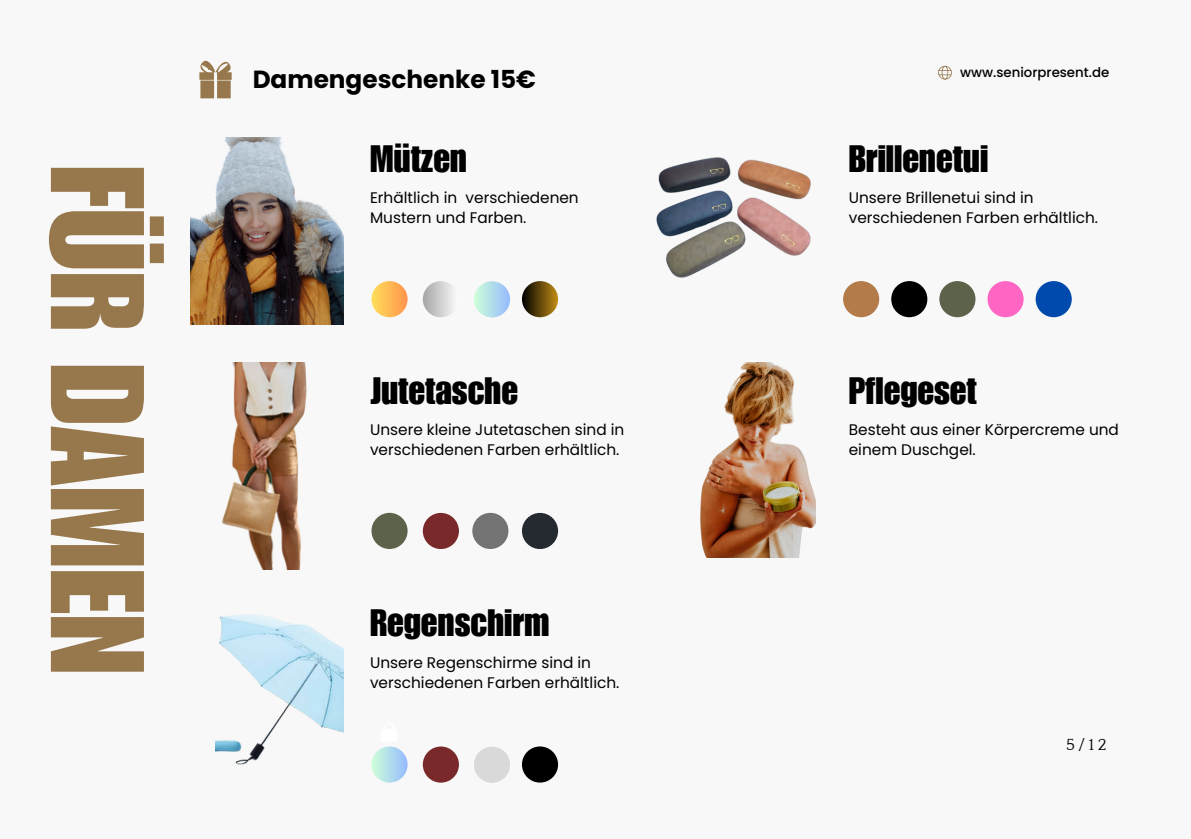
<style>
.page{position:relative;width:1191px;height:839px;background:#fff}
.page>*{position:absolute;margin:0;border:0;box-sizing:border-box;transform-origin:0 0}
.t1{font:130.4px "Impact LT Std";color:#97784c}
.t2{font:37.2px "Impact LT Std";color:#000}
.t3{font:700 24.8px "Poppins";color:#000}
.t4{font:16.6px "Quattrocento";color:#000}
.t5{font:15.4px/20.4px "Poppins";color:#000}
.t6{font:500 13.4px "Poppins";color:#000}
</style>
<div class="page">
<div style="left:0;top:0;width:1191px;height:838px;background:#f8f8f8"></div>
<svg style="left:938px;top:66px;width:14px;height:13px"></svg>
<svg style="left:371px;top:281px;width:37px;height:36px"></svg>
<div style="left:423px;top:281px;width:36px;height:36px;background:linear-gradient(to right,#a7a7a7,#fafafa);border-radius:50%"></div>
<svg style="left:199px;top:61px;width:33px;height:37px"></svg>
<div style="left:371px;top:513px;width:37px;height:36px;background:#5d634a;border-radius:50%"></div>
<div style="left:423px;top:513px;width:36px;height:36px;background:#792929;border-radius:50%"></div>
<div style="left:472px;top:513px;width:36px;height:36px;background:#737373;border-radius:50%"></div>
<div style="left:522px;top:513px;width:36px;height:36px;background:#252a31;border-radius:50%"></div>
<img style="left:700px;top:362px;width:115px;height:195px">
<div style="left:474px;top:281px;width:36px;height:36px;background:linear-gradient(to right,#ceffd8,#98befc);border-radius:50%"></div>
<div style="left:522px;top:281px;width:36px;height:36px;background:linear-gradient(to right,#020101,#bb8917);border-radius:50%"></div>
<svg style="left:371px;top:746px;width:37px;height:36px"></svg>
<div style="left:423px;top:746px;width:36px;height:36px;background:#792929;border-radius:50%"></div>
<div style="left:474px;top:746px;width:36px;height:36px;background:#d9d9d9;border-radius:50%"></div>
<div style="left:522px;top:746px;width:36px;height:36px;background:#000;border-radius:50%"></div>
<img style="left:222px;top:362px;width:85px;height:207px">
<img style="left:191px;top:137px;width:153px;height:188px">
<img style="left:216px;top:614px;width:127px;height:151px">
<img style="left:656px;top:157px;width:155px;height:121px">
<div style="left:843px;top:281px;width:36px;height:36px;background:#b37b4a;border-radius:50%"></div>
<div style="left:891px;top:281px;width:36px;height:36px;background:#000;border-radius:50%"></div>
<div style="left:939px;top:281px;width:37px;height:36px;background:#5d634a;border-radius:50%"></div>
<div style="left:988px;top:281px;width:36px;height:36px;background:#ff66c4;border-radius:50%"></div>
<div style="left:1036px;top:281px;width:36px;height:36px;background:#004aad;border-radius:50%"></div>
<p class="t1" style="left:144px;top:165px;width:511px;rotate:90deg">FÜR DAMEN</p>
<p class="t3" style="left:253px;top:62px;width:285px">Damengeschenke 15€</p>
<h3 class="t2" style="left:370px;top:145px;width:99px">Mützen</h3>
<h1 class="t6" style="left:960px;top:63px;width:151px">www.seniorpresent.de</h1>
<p class="t2" style="left:849px;top:145px;width:141px">Brillenetui</p>
<h5 class="t5" style="left:370px;top:187px;width:210px">Erhältlich in verschiedenen<br>Mustern und Farben.</h5>
<p class="t5" style="left:849px;top:187px;width:251px">Unsere Brillenetui sind in verschiedenen Farben erhältlich.</p>
<p class="t2" style="left:370px;top:377px;width:149px">Jutetasche</p>
<h2 class="t2" style="left:849px;top:377px;width:129px">Pflegeset</h2>
<h2 class="t5" style="left:370px;top:419px;width:256px">Unsere kleine Jutetaschen sind in verschiedenen Farben erhältlich.</h2>
<h5 class="t5" style="left:849px;top:419px;width:272px">Besteht aus einer Körpercreme und einem Duschgel.</h5>
<p class="t2" style="left:370px;top:609px;width:181px">Regenschirm</p>
<h2 class="t5" style="left:370px;top:652px;width:251px">Unsere Regenschirme sind in verschiedenen Farben erhältlich.</h2>
<h5 class="t4" style="left:1066px;top:736px;width:42px">5/12</h5>
</div>
